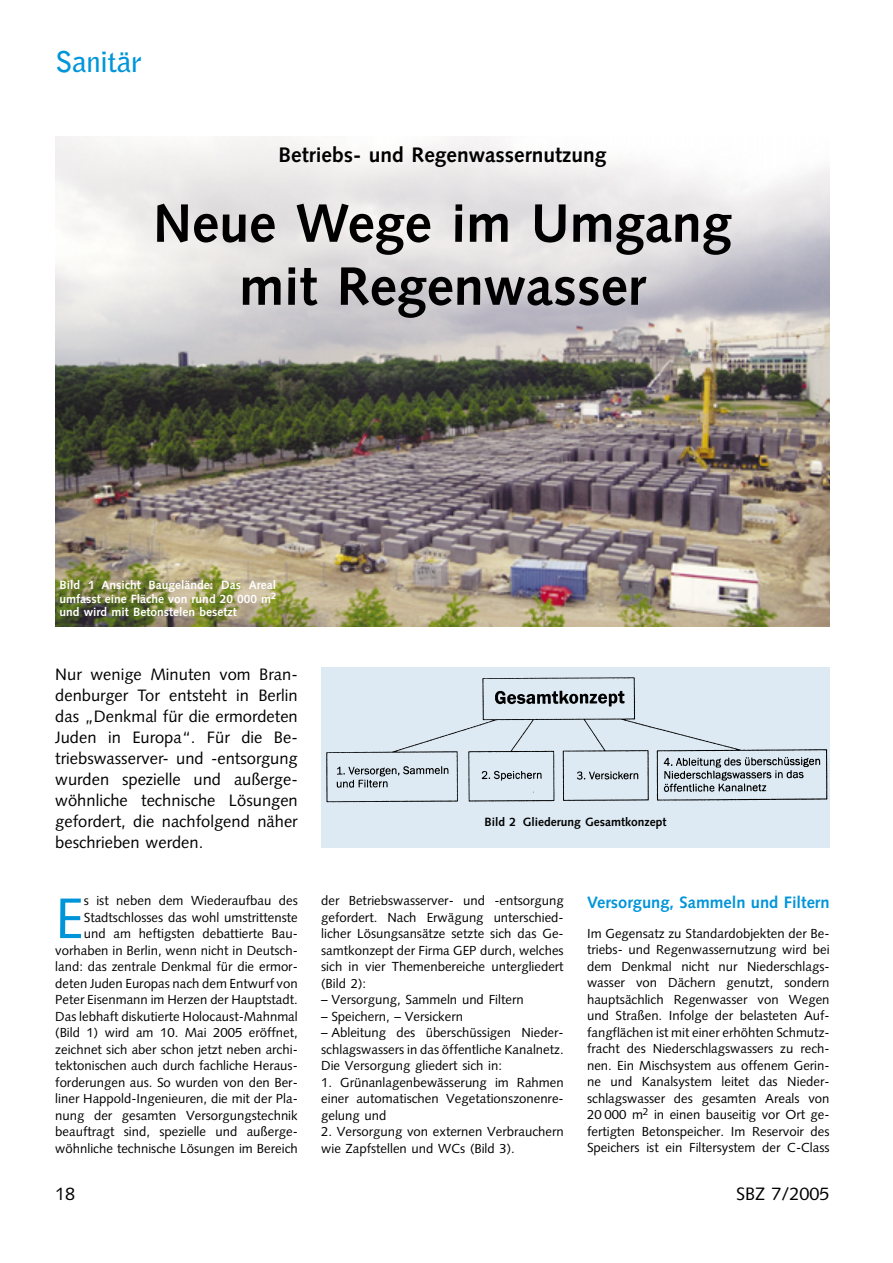
<style>
.page{position:relative;width:893px;height:1263px;background:#fff}
.page>*{position:absolute;margin:0;border:0;box-sizing:border-box;transform-origin:0 0}
.t1{font:57.15px "Syntax";color:#0095d9}
.t2{font:700 54px/63px "Syntax";color:#000;text-align:center}
.t3{font:700 28.5px "Bell Gothic";letter-spacing:-.01em;color:#0095d9}
.t4{font:700 21px "Syntax";color:#000}
.t5{font:18px "Syntax";color:#000}
.t6{font:16.5px/21px "Syntax";color:#000;text-align:justify}
.t7{font:700 16.5px "Syntax";color:#0095d9}
.t8{font:13.2px/16.5px "Syntax";color:#000;text-align:justify}
.t9{font:700 12px/13.5px "Syntax";color:#fff;text-align:justify}
.t10{font:700 12px "Syntax";color:#000}
</style>
<div class="page">
<img style="left:55px;top:136px;width:774px;height:491px">
<div style="left:321px;top:668px;width:508px;height:180px;background:#ddeaf3"></div>
<img style="left:326px;top:677px;width:502px;height:126px">
<h3 class="t3" style="left:55px;top:51px;width:88px">Sanitär</h3>
<h3 class="t4" style="left:278px;top:147px;width:329px">Betriebs- und Regenwassernutzung</h3>
<h2 class="t2" style="left:153px;top:197px;width:580px">Neue Wege im Umgang mit Regenwasser</h2>
<p class="t9" style="left:60px;top:579px;width:218px">Bild 1 Ansicht Baugelände: Das Areal umfasst eine Fläche von rund 20 000 m<sup>2 </sup>und wird mit Betonstelen besetzt</p>
<p class="t6" style="left:55px;top:665px;width:244px">Nur wenige Minuten vom Bran&shy;denburger Tor entsteht in Berlin das „Denkmal für die ermordeten Juden in Europa“. Für die Be&shy;triebswasserver- und -entsorgung wurden spezielle und außerge&shy;wöhnliche technische Lösungen gefordert, die nachfolgend näher beschrieben werden.</p>
<p class="t10" style="left:484px;top:817px;width:183px">Bild 2 Gliederung Gesamtkonzept</p>
<p class="t8" style="left:55px;top:894px;width:244px;text-align:right">s ist neben dem Wiederaufbau des Stadtschlosses das wohl umstrittenste<br>und am heftigsten debattierte Bau&shy;vorhaben in Berlin, wenn nicht in Deutsch&shy;land: das zentrale Denkmal für die ermor&shy;deten Juden Europas nach dem Entwurf von Peter Eisenmann im Herzen der Hauptstadt.<br>Das lebhaft diskutierte Holocaust-Mahnmal (Bild 1) wird am 10. Mai 2005 eröffnet, zeichnet sich aber schon jetzt neben archi&shy;tektonischen auch durch fachliche Heraus&shy;forderungen aus. So wurden von den Ber&shy;liner Happold-Ingenieuren, die mit der Pla&shy;nung der gesamten Versorgungstechnik beauftragt sind, spezielle und außerge&shy;wöhnliche technische Lösungen im Bereich</p>
<p class="t8" style="left:321px;top:894px;width:244px">der Betriebswasserver- und -entsorgung gefordert. Nach Erwägung unterschied&shy;licher Lösungsansätze setzte sich das Ge&shy;samtkonzept der Firma GEP durch, welches sich in vier Themenbereiche untergliedert (Bild 2):</p>
<h1 class="t1" style="left:55px;top:895px;width:30px">E</h1>
<p class="t8" style="left:321px;top:993px;width:204px">– Versorgung, Sammeln und Filtern</p>
<p class="t8" style="left:321px;top:1009px;width:143px">– Speichern, – Versickern</p>
<p class="t8" style="left:321px;top:1026px;width:244px">– Ableitung des überschüssigen Nieder&shy;schlagswassers in das öffentliche Kanalnetz.<br>Die Versorgung gliedert sich in:</p>
<p class="t8" style="left:321px;top:1075px;width:244px">1. Grünanlagenbewässerung im Rahmen einer automatischen Vegetationszonenre&shy;gelung und</p>
<p class="t8" style="left:321px;top:1125px;width:244px">2. Versorgung von externen Verbrauchern wie Zapfstellen und WCs (Bild 3).</p>
<p class="t7" style="left:587px;top:895px;width:244px">Versorgung, Sammeln und Filtern</p>
<p class="t8" style="left:587px;top:926px;width:244px">Im Gegensatz zu Standardobjekten der Be&shy;triebs- und Regenwassernutzung wird bei dem Denkmal nicht nur Niederschlags&shy;wasser von Dächern genutzt, sondern hauptsächlich Regenwasser von Wegen und Straßen. Infolge der belasteten Auf&shy;fangflächen ist mit einer erhöhten Schmutz&shy;fracht des Niederschlagswassers zu rech&shy;nen. Ein Mischsystem aus offenem Gerin&shy;ne und Kanalsystem leitet das Nieder&shy;schlagswasser des gesamten Areals von 20 000 m<sup>2</sup> in einen bauseitig vor Ort ge&shy;fertigten Betonspeicher. Im Reservoir des Speichers ist ein Filtersystem der C-Class</p>
<h3 class="t5" style="left:55px;top:1186px;width:22px">18</h3>
<h3 class="t5" style="left:736px;top:1186px;width:95px">SBZ 7/2005</h3>
</div>
